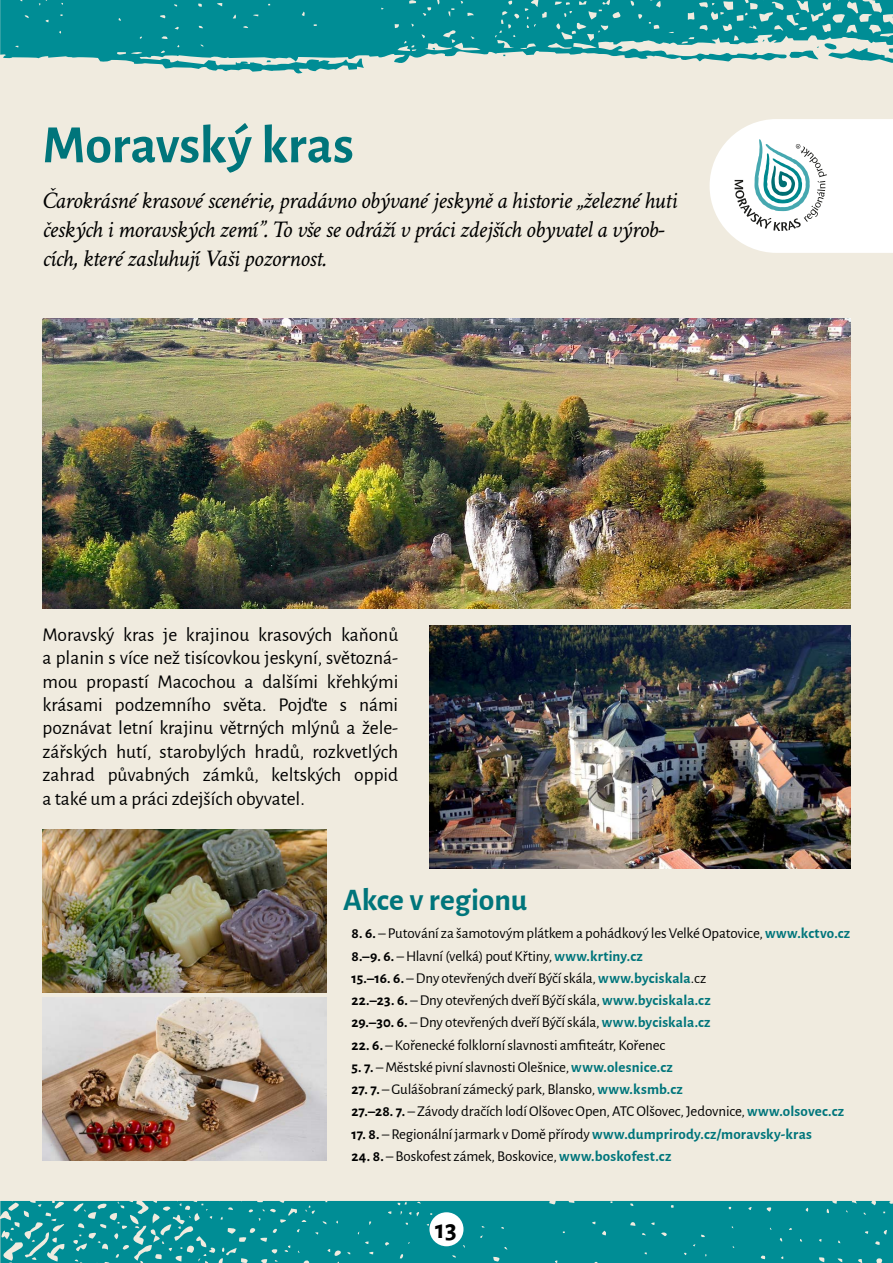
<style>
.page{position:relative;width:893px;height:1263px;background:#fff}
.page>*{position:absolute;margin:0;border:0;box-sizing:border-box;transform-origin:0 0}
.t1{font:700 54px "Alegreya Sans";color:#00757b}
.t2{font:700 31.5px "Alegreya Sans";color:#00757b}
.t3{font:700 27px "Alegreya Sans";color:#000}
.t4{font:italic 24px/28.8px "Crimson Text";letter-spacing:-.025em;color:#000}
.t5{font:19.5px/23.4px "Alegreya Sans";color:#000;text-align:justify}
.t6{font:15px/22.2px "Alegreya Sans";letter-spacing:-.01em;color:#000}
.t7{font:700 15px "Alegreya Sans";letter-spacing:.015em;color:#00757b}
.s1{font-weight:700}
.s2{font-weight:700;color:#00757b}
.s3{color:#000}
.s4{font-weight:400;color:#000}
</style>
<div class="page">
<div style="left:1px;top:0;width:892px;height:1263px;background:#f0ebdf"></div>
<svg style="left:710px;top:119px;width:183px;height:134px;background:#ebf2f1"></svg>
<img style="left:43px;top:319px;width:807px;height:289px">
<img style="left:429px;top:625px;width:421px;height:243px">
<img style="left:43px;top:997px;width:283px;height:164px">
<img style="left:43px;top:829px;width:283px;height:164px">
<svg style="left:0;top:1199px;width:893px;height:64px;background:#14959b"></svg>
<svg style="left:0;top:0;width:893px;height:74px;fill:#008d95"></svg>
<div style="left:429px;top:1212px;width:34px;height:34px;background:#fff;border-radius:50%"></div>
<h1 class="t1" style="left:43px;top:105px;width:313px">Moravský kras</h1>
<h3 class="t4" style="left:43px;top:186px;width:636px">Čarokrásné krasové scenérie, pradávno obývané jeskyně a historie „železné huti českých i moravských zemí”. To vše se odráží v práci zdejších obyvatel a výrob&shy;cích, které zasluhují Vaši pozornost.</h3>
<p class="t5" style="left:43px;top:622px;width:357px">Moravský kras je krajinou krasových kaňonů a planin s více než tisícovkou jeskyní, světozná&shy;mou propastí Macochou a dalšími křehkými krásami podzemního světa. Pojďte s námi poznávat letní krajinu větrných mlýnů a žele&shy;zářských hutí, starobylých hradů, rozkvetlých zahrad půvabných zámků, keltských oppid a také um a práci zdejších obyvatel.</p>
<h2 class="t2" style="left:343px;top:876px;width:186px">Akce v regionu</h2>
<p class="t6" style="left:351px;top:922px;width:500px"><span class="s1">8. 6.</span> – Putování za šamotovým plátkem a pohádkový les Velké Opatovice, <span class="s2">www.kctvo.cz </span><span class="s1">8.–9. 6.</span> – Hlavní (velká) pouť Křtiny, <span class="s2">www.krtiny.cz<br></span><span class="s1">15.–16. 6.</span> – Dny otevřených dveří Býčí skála, <span class="s2">www.byciskala</span>.cz<br><span class="s1">22.–23. 6.</span> – Dny otevřených dveří Býčí skála, <span class="s2">www.byciskala.cz<br></span><span class="s1">29.–30. 6.</span> – Dny otevřených dveří Býčí skála, <span class="s2">www.byciskala.cz</span></p>
<p class="t6" style="left:351px;top:1033px;width:315px"><span class="s1">22. 6.</span> – Kořenecké folklorní slavnosti amfiteátr, Kořenec</p>
<p class="t6" style="left:351px;top:1055px;width:323px"><span class="s1">5. 7.</span> – Městské pivní slavnosti Olešnice, <span class="s2">www.olesnice.cz</span></p>
<p class="t6" style="left:351px;top:1077px;width:494px"><span class="s1">27. 7.</span> – Gulášobraní zámecký park, Blansko, <span class="s2">www.ksmb.cz<br></span><span class="s1">27.–28. 7.</span> – Závody dračích lodí Olšovec Open, ATC Olšovec, Jedovnice, <span class="s2">www.olsovec.cz</span></p>
<p class="t7" style="left:351px;top:1123px;width:462px"><span class="s3">17. 8.</span> <span class="s4">– Regionální jarmark v Domě přírody</span> www.dumprirody.cz/moravsky-kras</p>
<p class="t6" style="left:351px;top:1144px;width:321px"><span class="s1">24. 8.</span> – Boskofest zámek, Boskovice, <span class="s2">www.boskofest.cz</span></p>
<h3 class="t3" style="left:435px;top:1209px;width:23px">13</h3>
</div>
